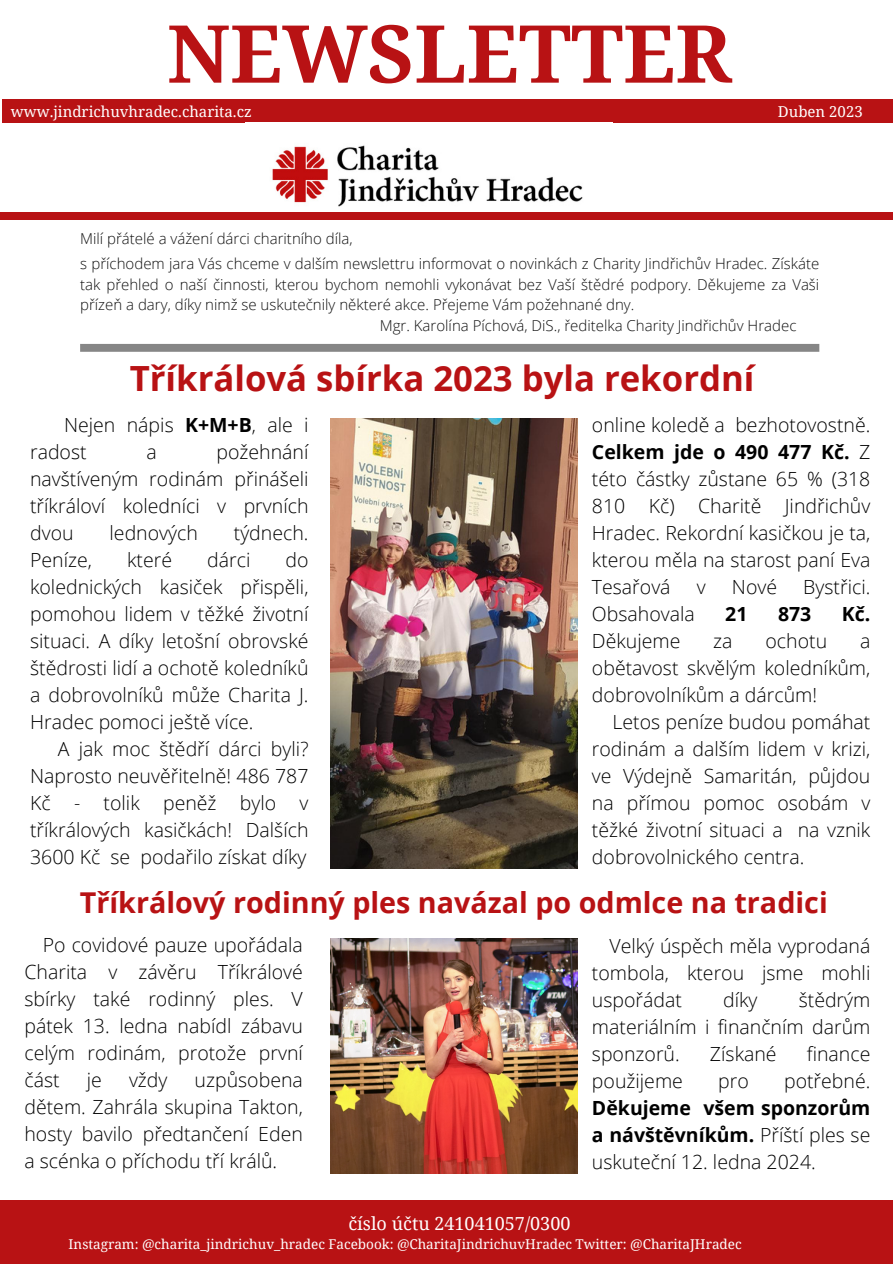
<style>
.page{position:relative;width:893px;height:1264px;background:#fff}
.page>*{position:absolute;margin:0;border:0;box-sizing:border-box;transform-origin:0 0}
.t1{font:700 79.95px "Noto Serif";color:#b81214}
.t2{font:700 34.65px "Open Sans";color:#b81214}
.t3{font:700 28.65px "Open Sans";color:#b81214}
.t4{font:300 19.5px/27px "Open Sans";color:#000;text-align:justify}
.t5{font:700 19.5px "Open Sans";color:#000}
.t6{font:18px "Noto Serif";color:#fff}
.t7{font:300 15px/20.7px "Open Sans";color:#101010;text-align:justify}
.t8{font:15px "Noto Serif";color:#fff}
.t9{font:13.5px "Noto Serif";color:#fff}
.s1{font-weight:700}
</style>
<div class="page">
<div style="left:3px;top:99px;width:889px;height:23px;background:#b81214"></div>
<img style="left:272px;top:145px;width:311px;height:62px">
<div style="left:0;top:212px;width:892px;height:8px;background:#b81214"></div>
<div style="left:80px;top:344px;width:739px;height:8px;background:#868686"></div>
<div style="left:0;top:1199px;width:892px;height:64px;background:#b81214"></div>
<img style="left:330px;top:418px;width:248px;height:450px">
<img style="left:330px;top:938px;width:248px;height:235px">
<p class="t1" style="left:167px;top:-3px;width:566px">NEWSLETTER</p>
<p class="t8" style="left:11px;top:101px;width:242px">www.jindrichuvhradec.charita.cz</p>
<p class="t8" style="left:777px;top:101px;width:86px">Duben 2023</p>
<p class="t7" style="left:80px;top:228px;width:274px">Milí přátelé a vážení dárci charitního díla,</p>
<p class="t7" style="left:80px;top:253px;width:740px">s příchodem jara Vás chceme v dalším newslettru informovat o novinkách z Charity Jindřichův Hradec. Získáte tak přehled o naší činnosti, kterou bychom nemohli vykonávat bez Vaší štědré podpory. Děkujeme za Vaši přízeň a dary, díky nimž se uskutečnily některé akce. Přejeme Vám požehnané dny.</p>
<p class="t7" style="left:380px;top:315px;width:418px">Mgr. Karolína Píchová, DiS., ředitelka Charity Jindřichův Hradec</p>
<p class="t2" style="left:130px;top:354px;width:626px">Tříkrálová sbírka 2023 byla rekordní</p>
<p class="t4" style="left:30px;top:411px;width:280px;text-indent:34px">Nejen nápis <span class="s1">K+M+B</span>, ale i radost</p>
<p class="t4" style="left:592px;top:411px;width:280px">online koledě a bezhotovostně.<br><span class="s1">Celkem jde o 490 477 Kč.</span> Z této částky zůstane 65 % (318<br>810 Kč) Charitě Jindřichův Hradec. Rekordní kasičkou je ta, kterou měla na starost paní Eva Tesařová</p>
<p class="t4" style="left:30px;top:438px;width:280px;text-indent:186px">požehnání navštíveným rodinám přinášeli tříkráloví koledníci v prvních dvou</p>
<p class="t4" style="left:146px;top:438px;width:12px">a</p>
<p class="t4" style="left:109px;top:519px;width:90px">lednových</p>
<p class="t4" style="left:234px;top:519px;width:76px">týdnech.</p>
<p class="t4" style="left:30px;top:546px;width:63px">Peníze,</p>
<p class="t4" style="left:127px;top:546px;width:46px">které</p>
<p class="t4" style="left:207px;top:546px;width:45px">dárci</p>
<p class="t4" style="left:30px;top:546px;width:280px;text-indent:255px">do kolednických kasiček přispěli, pomohou lidem v těžké životní situaci. A díky letošní obrovské štědrosti lidí a ochotě koledníků a dobrovolníků může Charita J.<br>Hradec pomoci ještě více.</p>
<p class="t4" style="left:30px;top:735px;width:280px;text-indent:28px">A jak moc štědří dárci byli?<br>Naprosto neuvěřitelně! 486 787<br>Kč - tolik peněž bylo v tříkrálových kasičkách! Dalších 3600 Kč se podařilo získat díky</p>
<p class="t4" style="left:696px;top:573px;width:10px">v</p>
<p class="t4" style="left:731px;top:573px;width:47px">Nové</p>
<p class="t4" style="left:803px;top:573px;width:69px">Bystřici.</p>
<p class="t4" style="left:592px;top:600px;width:104px">Obsahovala</p>
<p class="t5" style="left:725px;top:600px;width:24px">21</p>
<p class="t5" style="left:778px;top:600px;width:35px">873</p>
<p class="t5" style="left:841px;top:600px;width:30px">Kč.</p>
<p class="t4" style="left:592px;top:627px;width:90px">Děkujeme</p>
<p class="t4" style="left:713px;top:627px;width:21px">za</p>
<p class="t4" style="left:765px;top:627px;width:63px">ochotu</p>
<p class="t4" style="left:592px;top:627px;width:280px;text-indent:268px">a obětavost skvělým koledníkům, dobrovolníkům a dárcům!</p>
<p class="t4" style="left:592px;top:708px;width:280px;text-indent:21px">Letos peníze budou pomáhat rodinám a dalším lidem v krizi, ve Výdejně Samaritán, půjdou na přímou pomoc osobám v těžké životní situaci a na vznik dobrovolnického centra.</p>
<p class="t3" style="left:80px;top:882px;width:749px">Tříkrálový rodinný ples navázal po odmlce na tradici</p>
<p class="t4" style="left:24px;top:931px;width:280px;text-indent:18px">Po covidové pauze upořádala Charita v závěru Tříkrálové sbírky také rodinný ples. V pátek 13. ledna nabídl zábavu celým rodinám, protože první část</p>
<p class="t4" style="left:592px;top:932px;width:280px;text-indent:17px">Velký úspěch měla vyprodaná tombola, kterou jsme mohli uspořádat</p>
<p class="t4" style="left:592px;top:986px;width:280px;text-indent:207px">štědrým materiálním i finančním darům sponzorů.</p>
<p class="t4" style="left:723px;top:986px;width:36px">díky</p>
<p class="t4" style="left:709px;top:1040px;width:68px">Získané</p>
<p class="t4" style="left:806px;top:1040px;width:65px">finance</p>
<p class="t4" style="left:24px;top:1066px;width:280px;text-indent:170px">uzpůsobena dětem. Zahrála skupina Takton, hosty bavilo předtančení Eden a scénka o příchodu tří králů.</p>
<p class="t4" style="left:87px;top:1066px;width:17px">je</p>
<p class="t4" style="left:129px;top:1066px;width:40px">vždy</p>
<p class="t4" style="left:592px;top:1067px;width:280px;text-indent:192px">potřebné.<br><span class="s1">Děkujeme všem sponzorům a návštěvníkům.</span> Příští ples se uskuteční 12. ledna 2024.</p>
<p class="t4" style="left:592px;top:1067px;width:92px">použijeme</p>
<p class="t4" style="left:718px;top:1067px;width:32px">pro</p>
<p class="t6" style="left:348px;top:1211px;width:224px">číslo účtu 241041057/0300</p>
<p class="t9" style="left:69px;top:1234px;width:674px">Instagram: @charita_jindrichuv_hradec Facebook: @CharitaJindrichuvHradec Twitter: @CharitaJHradec</p>
</div>
